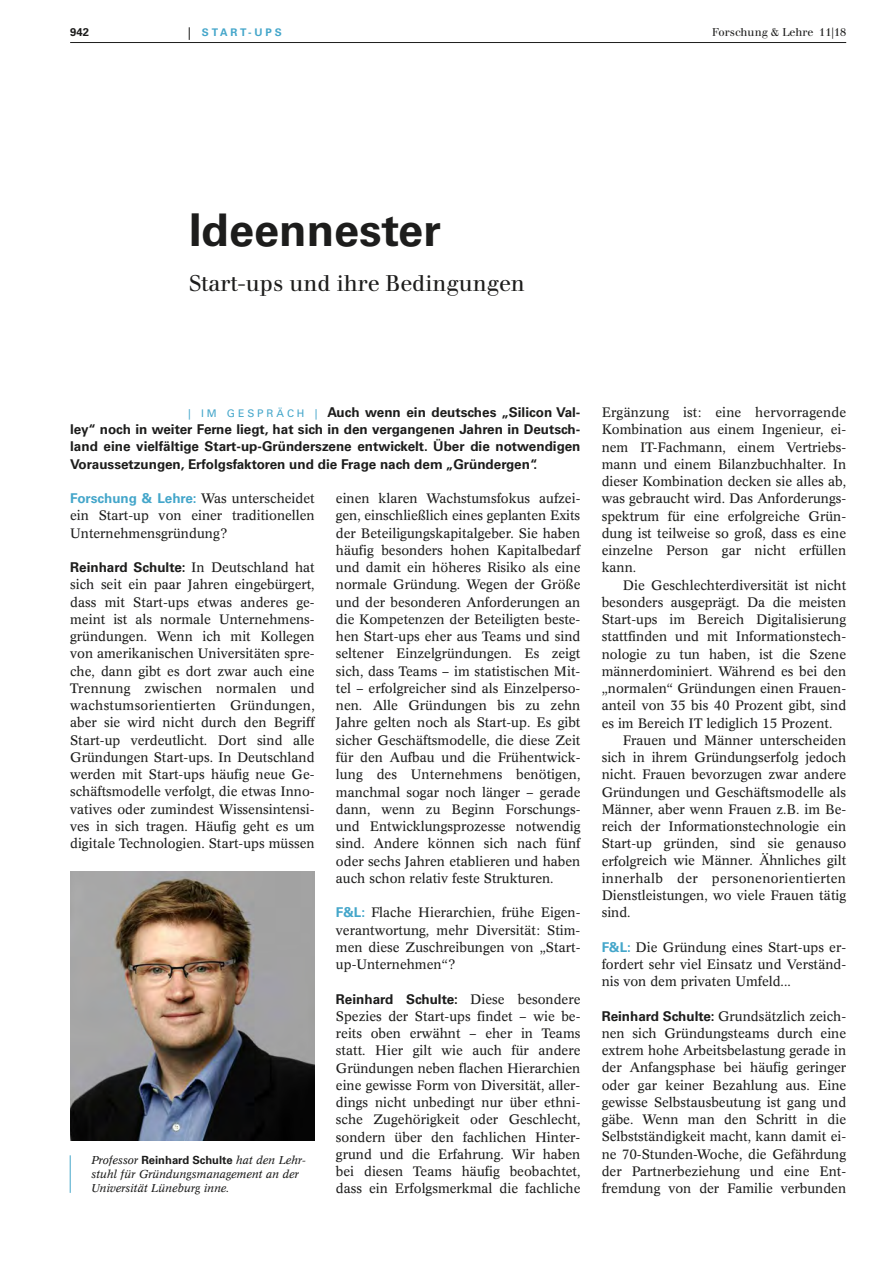
<style>
.page{position:relative;width:893px;height:1263px;background:#fff}
.page>*{position:absolute;margin:0;border:0;box-sizing:border-box;transform-origin:0 0}
.t1{font:700 45px "Univers LT";color:#1d1d1c}
.t2{font:22.5px "Walbaum";color:#1d1d1c}
.t3{font:13.5px/17.2px "Concorde BE";color:#1d1d1c;text-align:justify}
.t4{font:700 13.5px/17.2px "Univers LT";color:#1d1d1c;text-align:justify}
.t5{font:700 13.5px "Univers LT";color:#44a6ca}
.t6{font:italic 11.25px/14.2px "Concorde BE";color:#1d1d1c}
.t7{font:11.25px "Walbaum";color:#1d1d1c}
.t8{font:700 11.25px "Univers LT";color:#1d1d1c}
.t9{font:700 10.5px "Univers LT";letter-spacing:.27em;color:#44a6ca}
.s1{font-weight:400;font-size:10.5px;color:#44a6ca}
.s2{font-family:"Concorde BE";font-weight:400;color:#1d1d1c}
.s3{font-family:"Concorde BE";font-weight:400}
.s4{font-family:"Univers LT";font-weight:700;font-style:normal}
.s5{font-family:"Univers LT";font-weight:700;color:#44a6ca}
.s6{font-family:"Univers LT";font-weight:700}
</style>
<div class="page">
<hr style="left:70px;top:42px;width:776px;height:1px;background:#1d1d1c">
<svg style="left:189px;top:27px;width:1px;height:13px"></svg>
<img style="left:70px;top:872px;width:245px;height:269px">
<hr style="left:70px;top:1155px;width:1px;height:38px;background:#44a6ca">
<p class="t8" style="left:70px;top:28px;width:20px">942</p>
<p class="t9" style="left:202px;top:28px;width:81px">START-UPS</p>
<p class="t7" style="left:712px;top:28px;width:135px">Forschung &amp; Lehre 11|18</p>
<h1 class="t1" style="left:189px;top:214px;width:253px">Ideennester</h1>
<h2 class="t2" style="left:189px;top:275px;width:337px">Start-ups und ihre Bedingungen</h2>
<p class="t4" style="left:70px;top:405px;width:512px;text-indent:118px"><span class="s1">| I M G E S P R Ä C H |</span> Auch wenn ein deutsches „Silicon Val&shy;ley“ noch in weiter Ferne liegt, hat sich in den vergangenen Jahren in Deutsch&shy;land eine vielfältige Start-up-Gründerszene entwickelt. Über die notwendigen Voraussetzungen, Erfolgsfaktoren und die Frage nach dem „Gründergen“.</p>
<p class="t5" style="left:70px;top:493px;width:246px">Forschung &amp; Lehre: <span class="s2">Was unterscheidet</span></p>
<p class="t3" style="left:70px;top:508px;width:246px">ein Start-up von einer traditionellen<br>Unternehmensgründung?</p>
<p class="t4" style="left:70px;top:560px;width:246px">Reinhard Schulte: <span class="s3">In Deutschland hat</span></p>
<p class="t3" style="left:70px;top:577px;width:246px">sich seit ein paar Jahren eingebürgert, dass mit Start-ups etwas anderes ge&shy;meint ist als normale Unternehmens&shy;gründungen. Wenn ich mit Kollegen von amerikanischen Universitäten spre&shy;che, dann gibt es dort zwar auch eine Trennung zwischen normalen und wachstumsorientierten Gründungen, aber sie wird nicht durch den Begriff Start-up verdeutlicht. Dort sind alle Gründungen Start-ups. In Deutschland werden mit Start-ups häufig neue Ge&shy;schäftsmodelle verfolgt, die etwas Inno&shy;vatives oder zumindest Wissensintensi&shy;ves in sich tragen. Häufig geht es um digitale Technologien. Start-ups müssen</p>
<p class="t6" style="left:91px;top:1154px;width:216px">Professor <span class="s4">Reinhard Schulte</span> hat den Lehr&shy;stuhl für Gründungsmanagement an der<br>Universität Lüneburg inne.</p>
<p class="t3" style="left:336px;top:491px;width:246px">einen klaren Wachstumsfokus aufzei&shy;gen, einschließlich eines geplanten Exits der Beteiligungskapitalgeber. Sie haben häufig besonders hohen Kapitalbedarf und damit ein höheres Risiko als eine normale Gründung. Wegen der Größe und der besonderen Anforderungen an die Kompetenzen der Beteiligten beste&shy;hen Start-ups eher aus Teams und sind seltener Einzelgründungen. Es zeigt sich, dass Teams – im statistischen Mit&shy;tel – erfolgreicher sind als Einzelperso&shy;nen. Alle Gründungen bis zu zehn Jahre gelten noch als Start-up. Es gibt sicher Geschäftsmodelle, die diese Zeit für den Aufbau und die Frühentwick&shy;lung des Unternehmens benötigen, manchmal sogar noch länger – gerade dann, wenn zu Beginn Forschungs&shy;und Entwicklungsprozesse notwendig sind. Andere können sich nach fünf oder sechs Jahren etablieren und haben auch schon relativ feste Strukturen.</p>
<p class="t3" style="left:336px;top:905px;width:246px"><span class="s5">F&amp;L:</span> Flache Hierarchien, frühe Eigen&shy;verantwortung, mehr Diversität: Stim&shy;men diese Zuschreibungen von „Start&shy;up-Unternehmen“?</p>
<p class="t4" style="left:336px;top:991px;width:246px">Reinhard Schulte: <span class="s3">Diese besondere</span></p>
<p class="t3" style="left:336px;top:1008px;width:246px">Spezies der Start-ups findet – wie be&shy;reits oben erwähnt – eher in Teams statt. Hier gilt wie auch für andere Gründungen neben flachen Hierarchien eine gewisse Form von Diversität, aller&shy;dings nicht unbedingt nur über ethni&shy;sche Zugehörigkeit oder Geschlecht, sondern über den fachlichen Hinter&shy;grund und die Erfahrung. Wir haben bei diesen Teams häufig beobachtet, dass ein Erfolgsmerkmal die fachliche</p>
<p class="t3" style="left:602px;top:405px;width:246px">Ergänzung ist: eine hervorragende Kombination aus einem Ingenieur, ei&shy;nem IT-Fachmann, einem Vertriebs&shy;mann und einem Bilanzbuchhalter. In dieser Kombination decken sie alles ab, was gebraucht wird. Das Anforderungs&shy;spektrum für eine erfolgreiche Grün&shy;dung ist teilweise so groß, dass es eine einzelne Person gar nicht erfüllen kann.</p>
<p class="t3" style="left:602px;top:577px;width:246px;text-indent:21px">Die Geschlechterdiversität ist nicht besonders ausgeprägt. Da die meisten Start-ups im Bereich Digitalisierung stattfinden und mit Informationstech&shy;nologie zu tun haben, ist die Szene männerdominiert. Während es bei den „normalen“ Gründungen einen Frauen&shy;anteil von 35 bis 40 Prozent gibt, sind es im Bereich IT lediglich 15 Prozent.</p>
<p class="t3" style="left:602px;top:732px;width:246px;text-indent:21px">Frauen und Männer unterscheiden sich in ihrem Gründungserfolg jedoch nicht. Frauen bevorzugen zwar andere Gründungen und Geschäftsmodelle als Männer, aber wenn Frauen z.B. im Be&shy;reich der Informationstechnologie ein Start-up gründen, sind sie genauso erfolg reich wie Männer. Ähnliches gilt innerhalb der personenorientierten Dienstleistungen, wo viele Frauen tätig sind.</p>
<p class="t3" style="left:602px;top:939px;width:246px"><span class="s5">F&amp;L:</span> Die Gründung eines Start-ups er&shy;fordert sehr viel Einsatz und Verständ&shy;nis von dem privaten Umfeld...</p>
<p class="t3" style="left:602px;top:1008px;width:246px"><span class="s6">Reinhard Schulte:</span> Grundsätzlich zeich&shy;nen sich Gründungsteams durch eine extrem hohe Arbeitsbelastung gerade in der Anfangsphase bei häufig geringer oder gar keiner Bezahlung aus. Eine gewisse Selbstausbeutung ist gang und gäbe. Wenn man den Schritt in die Selbstständigkeit macht, kann damit ei&shy;ne 70-Stunden-Woche, die Gefährdung der Partnerbeziehung und eine Ent&shy;fremdung von der Familie verbunden</p>
</div>
